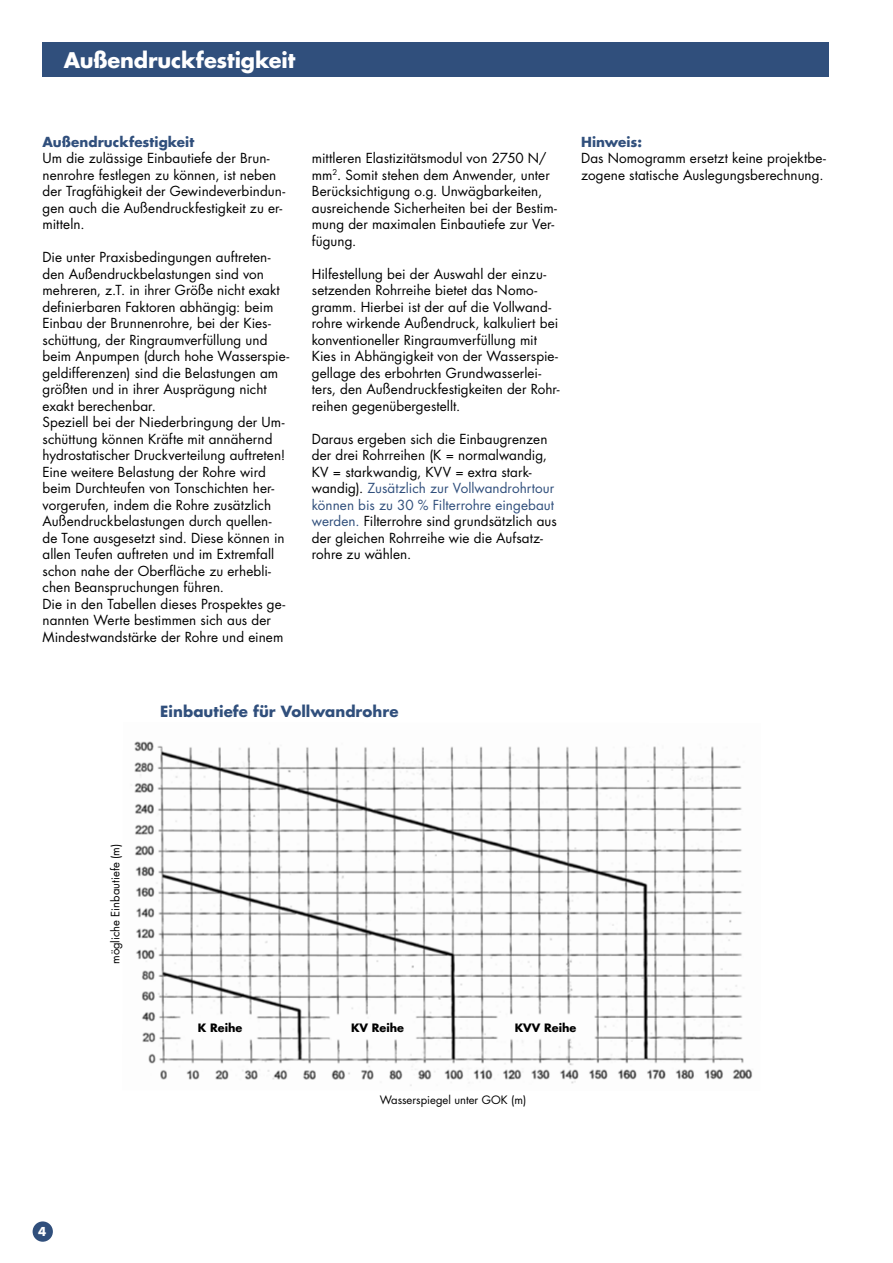
<style>
.page{position:relative;width:893px;height:1263px;background:#fff}
.page>*{position:absolute;margin:0;border:0;box-sizing:border-box;transform-origin:0 0}
.t1{font:700 21px "Futura";letter-spacing:-.005em;color:#fff}
.t2{font:700 15px "Futura";letter-spacing:.005em;color:#304f7c}
.t3{font:13.5px/16.5px "Futura";letter-spacing:.005em;color:#000}
.t4{font:700 13.5px "Futura";letter-spacing:.005em;color:#304f7c}
.t5{font:700 12px "Futura";color:#fff}
.t6{font:11.25px "Futura";color:#000}
.t7{font:700 11.25px "Futura";color:#000}
.s1{color:#304f7c}
</style>
<div class="page">
<div style="left:33px;top:1221px;width:20px;height:21px;background:#304f7c;border-radius:50%"></div>
<div style="left:43px;top:43px;width:786px;height:34px;background:#304f7c"></div>
<img style="left:134px;top:741px;width:619px;height:345px">
<h1 class="t1" style="left:64px;top:45px;width:233px">Außendruckfestigkeit</h1>
<p class="t4" style="left:43px;top:132px;width:153px">Außendruckfestigkeit</p>
<p class="t3" style="left:43px;top:150px;width:244px">Um die zulässige Einbautiefe der Brun&shy;nenrohre festlegen zu können, ist neben der Tragfähigkeit der Gewindeverbindun&shy;gen auch die Außendruckfestigkeit zu er&shy;mitteln.</p>
<p class="t3" style="left:43px;top:249px;width:248px">Die unter Praxisbedingungen auftreten&shy;den Außendruckbelastungen sind von mehreren, z.T. in ihrer Größe nicht exakt definierbaren Faktoren abhängig: beim Einbau der Brunnenrohre, bei der Kies&shy;schüttung, der Ringraumverfüllung und beim Anpumpen (durch hohe Wasserspie&shy;geldifferenzen) sind die Belastungen am größten und in ihrer Ausprägung nicht exakt berechenbar.<br>Speziell bei der Niederbringung der Um&shy;schüttung können Kräfte mit annähernd hydrostatischer Druckverteilung auftreten!<br>Eine weitere Belastung der Rohre wird beim Durchteufen von Tonschichten her&shy;vorgerufen, indem die Rohre zusätzlich Außendruckbelastungen durch quellen&shy;de Tone ausgesetzt sind. Diese können in allen Teufen auftreten und im Extremfall schon nahe der Oberfläche zu erhebli&shy;chen Beanspruchungen führen.<br>Die in den Tabellen dieses Prospektes ge&shy;nannten Werte bestimmen sich aus der Mindestwandstärke der Rohre und einem</p>
<p class="t3" style="left:312px;top:150px;width:247px">mittleren Elastizitätsmodul von 2750 N/ mm<sup>2</sup>. Somit stehen dem Anwender, unter Berücksichtigung o.g. Unwägbarkeiten, ausreichende Sicherheiten bei der Bestim&shy;mung der maximalen Einbautiefe zur Ver&shy;fügung.</p>
<p class="t3" style="left:312px;top:265px;width:249px">Hilfestellung bei der Auswahl der einzu&shy;setzenden Rohrreihe bietet das Nomo&shy;gramm. Hierbei ist der auf die Vollwand&shy;rohre wirkende Außendruck, kalkuliert bei konventioneller Ringraumverfüllung mit Kies in Abhängigkeit von der Wasserspie&shy;gellage des erbohrten Grundwasserlei&shy;ters, den Außendruckfestigkeiten der Rohr&shy;reihen gegenübergestellt.</p>
<p class="t3" style="left:312px;top:430px;width:246px">Daraus ergeben sich die Einbaugrenzen der drei Rohrreihen (K = normalwandig, KV = starkwandig, KVV = extra stark&shy;wandig). <span class="s1">Zusätzlich zur Vollwandrohrtour können bis zu 30 % Filterrohre eingebaut werden.</span> Filterrohre sind grundsätzlich aus der gleichen Rohrreihe wie die Aufsatz&shy;rohre zu wählen.</p>
<p class="t4" style="left:581px;top:132px;width:62px">Hinweis:</p>
<p class="t3" style="left:581px;top:150px;width:246px">Das Nomogramm ersetzt keine projektbe&shy;zogene statische Auslegungsberechnung.</p>
<p class="t2" style="left:160px;top:701px;width:240px">Einbautiefe für Vollwandrohre</p>
<p class="t6" style="left:108px;top:964px;width:122px;rotate:-90deg">mögliche Einbautiefe (m)</p>
<p class="t7" style="left:198px;top:1020px;width:46px">K Reihe</p>
<p class="t7" style="left:351px;top:1020px;width:55px">KV Reihe</p>
<p class="t7" style="left:515px;top:1020px;width:63px">KVV Reihe</p>
<p class="t5" style="left:38px;top:1223px;width:10px">4</p>
<p class="t6" style="left:380px;top:1092px;width:148px">Wasserspiegel unter GOK (m)</p>
</div>
